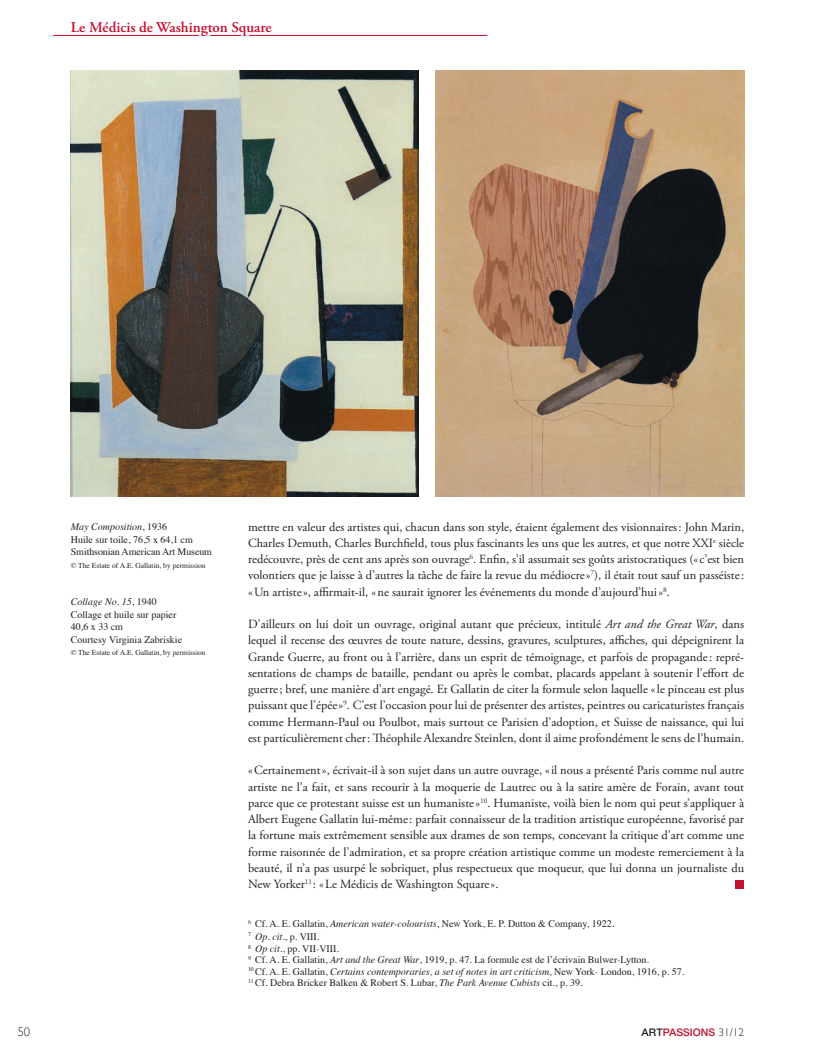
<style>
.page{position:relative;width:815px;height:1063px;background:#fff}
.page>*{position:absolute;margin:0;border:0;box-sizing:border-box;transform-origin:0 0}
.t1{font:600 15px "Adobe Garamond Pro";color:#c3102e}
.t2{font:12.5px/16.2px "Adobe Garamond Pro";color:#231f20;text-align:justify}
.t3{font:300 12.5px "Gill Sans";color:#231f20}
.t4{font:600 11.25px "Nimbus Sans Novus T";color:#c3102e}
.t5{font:10px/12.5px "Times";color:#231f20}
.t6{font:7.5px "Times";color:#231f20}
.s1{font-style:italic}
.s2{color:#231f20}
.s3{font-family:"Gill Sans";font-weight:300;color:#231f20}
</style>
<div class="page">
<hr style="left:53px;top:35px;width:434px;height:1px;background:#c3102e">
<div style="left:241px;top:32px;width:8px;height:7px;background:#fff"></div>
<div style="left:199px;top:32px;width:11px;height:7px;background:#fff"></div>
<img style="left:436px;top:71px;width:308px;height:425px">
<img style="left:71px;top:71px;width:347px;height:425px">
<div style="left:735px;top:880px;width:9px;height:8px;background:#c3102e"></div>
<p class="t1" style="left:71px;top:19px;width:202px">Le Médicis de Washington Square</p>
<p class="t5" style="left:71px;top:520px;width:143px"><span class="s1">May Composition</span>, 1936<br>Huile sur toile, 76,5 x 64,1 cm<br>Smithsonian American Art Museum</p>
<p class="t6" style="left:71px;top:558px;width:136px">© The Estate of A.E. Gallatin, by permission</p>
<p class="t5" style="left:71px;top:595px;width:113px"><span class="s1">Collage No. 15</span>, 1940<br>Collage et huile sur papier<br>40,6 x 33 cm<br>Courtesy Virginia Zabriskie</p>
<p class="t6" style="left:71px;top:646px;width:136px">© The Estate of A.E. Gallatin, by permission</p>
<p class="t2" style="left:248px;top:519px;width:498px">mettre en valeur des artistes qui, chacun dans son style, étaient également des visionnaires: John Marin, Charles Demuth, Charles Burchfield, tous plus fascinants les uns que les autres, et que notre XXI<sup>e</sup> siècle redécouvre, près de cent ans après son ouvrage<sup>6</sup>. Enfin, s’il assumait ses goûts aristocratiques («c’est bien volontiers que je laisse à d’autres la tâche de faire la revue du médiocre»<sup>7</sup>), il était tout sauf un passéiste: «Un artiste», affirmait-il, «ne saurait ignorer les événements du monde d’aujourd’hui»<sup>8</sup>.</p>
<p class="t2" style="left:248px;top:617px;width:498px">D’ailleurs on lui doit un ouvrage, original autant que précieux, intitulé <span class="s1">Art and the Great War</span>, dans lequel il recense des œuvres de toute nature, dessins, gravures, sculptures, affiches, qui dépeignirent la Grande Guerre, au front ou à l’arrière, dans un esprit de témoignage, et parfois de propagande: repré&shy;sentations de champs de bataille, pendant ou après le combat, placards appelant à soutenir l’effort de guerre; bref, une manière d’art engagé. Et Gallatin de citer la formule selon laquelle «le pinceau est plus puissant que l’épée»<sup>9</sup>. C’est l’occasion pour lui de présenter des artistes, peintres ou caricaturistes français comme Hermann-Paul ou Poulbot, mais surtout ce Parisien d’adoption, et Suisse de naissance, qui lui est particulièrement cher: Théophile Alexandre Steinlen, dont il aime profondément le sens de l’humain.</p>
<p class="t2" style="left:248px;top:763px;width:498px">«Certainement», écrivait-il à son sujet dans un autre ouvrage, «il nous a présenté Paris comme nul autre artiste ne l’a fait, et sans recourir à la moquerie de Lautrec ou à la satire amère de Forain, avant tout parce que ce protestant suisse est un humaniste»<sup>10</sup>. Humaniste, voilà bien le nom qui peut s’appliquer à Albert Eugene Gallatin lui-même: parfait connaisseur de la tradition artistique européenne, favorisé par la fortune mais extrêmement sensible aux drames de son temps, concevant la critique d’art comme une forme raisonnée de l’admiration, et sa propre création artistique comme un modeste remerciement à la beauté, il n’a pas usurpé le sobriquet, plus respectueux que moqueur, que lui donna un journaliste du New Yorker<sup>11</sup>: «Le Médicis de Washington Square».</p>
<p class="t5" style="left:248px;top:917px;width:368px"><sup>6</sup> Cf. A. E. Gallatin, <span class="s1">American water-colourists</span>, New York, E. P. Dutton &amp; Company, 1922.<br><sup>7</sup> <span class="s1">Op. cit.</span>, p. VIII.<br><sup>8</sup> <span class="s1">Op cit.</span>, pp. VII-VIII.</p>
<p class="t5" style="left:248px;top:954px;width:438px;line-height:11.2px"><sup>9</sup> Cf. A. E. Gallatin, <span class="s1">Art and the Great War</span>, 1919, p. 47. La formule est de l’écrivain Bulwer-Lytton.<br><sup>10</sup> Cf. A. E. Gallatin, <span class="s1">Certains contemporaries, a set of notes in art criticism</span>, New York- London, 1916, p. 57.<br><sup>11</sup> Cf. Debra Bricker Balken &amp; Robert S. Lubar, <span class="s1">The Park Avenue Cubists</span> cit., p. 39.</p>
<p class="t3" style="left:18px;top:1022px;width:14px">50</p>
<p class="t4" style="left:642px;top:1026px;width:104px"><span class="s2">ART</span>PASSIONS <span class="s3">31/12</span></p>
</div>
